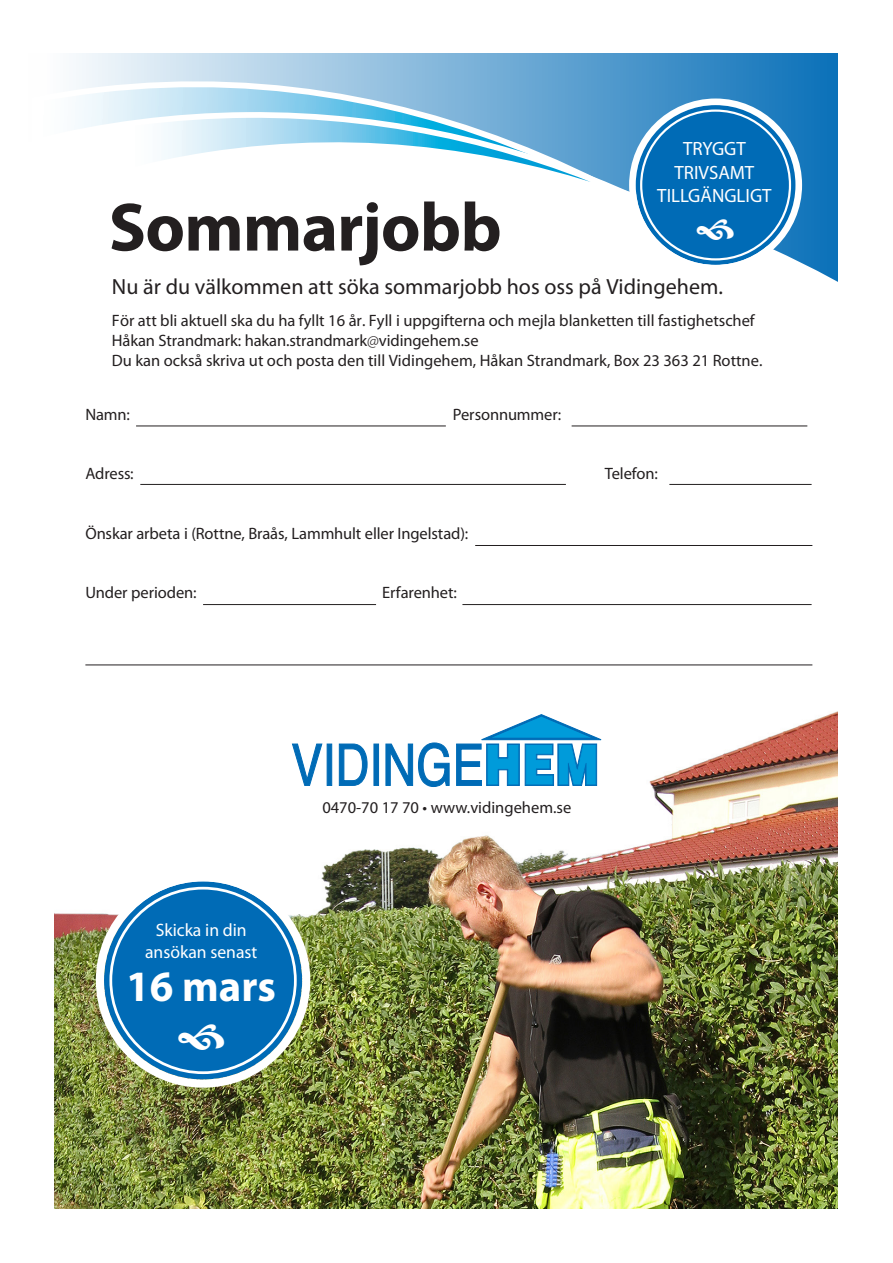
<style>
.page{position:relative;width:893px;height:1263px;background:#fff}
.page>*{position:absolute;margin:0;border:0;box-sizing:border-box;transform-origin:0 0}
.t1{font:700 69px "Myriad Pro";letter-spacing:-.01em;color:#231f20}
.t2{font:700 43.5px "Myriad Pro";color:#fff}
.Överrubrik{font:22.05px "Myriad Pro";color:#231f20}
.t3{font:19.2px/23.1px "Myriad Pro";color:#fff;text-align:center}
.t4{font:18px/21.6px "Myriad Pro";color:#fff;text-align:center}
.Överrubrik-2{font:16.5px/19.8px "Myriad Pro";color:#231f20}
.s1{font-weight:300}
</style>
<div class="page">
<img style="left:54px;top:711px;width:783px;height:498px">
<svg style="left:610px;top:54px;width:227px;height:228px"></svg>
<svg style="left:76px;top:54px;width:534px;height:51px;background:#a4cbe5"></svg>
<svg style="left:78px;top:105px;width:594px;height:120px"></svg>
<div style="left:636px;top:105px;width:159px;height:160px;background:#006bb6;border-radius:50%"></div>
<div style="left:629px;top:99px;width:173px;height:172px;border:7px solid #fff;border-radius:50%"></div>
<svg style="left:292px;top:744px;width:30px;height:42px"></svg>
<svg style="left:327px;top:744px;width:5px;height:41px"></svg>
<div style="left:374px;top:744px;width:5px;height:41px;background:#006bb6"></div>
<svg style="left:386px;top:743px;width:63px;height:44px"></svg>
<svg style="left:456px;top:714px;width:146px;height:72px"></svg>
<svg style="left:339px;top:744px;width:28px;height:42px"></svg>
<div style="left:104px;top:881px;width:198px;height:198px;background:#006bb6;border-radius:50%"></div>
<div style="left:96px;top:873px;width:214px;height:215px;border:8px solid #fff;border-radius:50%"></div>
<hr style="left:136px;top:426px;width:310px;height:1px;background:#231f20">
<hr style="left:572px;top:426px;width:235px;height:1px;background:#231f20">
<hr style="left:140px;top:484px;width:426px;height:1px;background:#231f20">
<hr style="left:669px;top:484px;width:143px;height:1px;background:#231f20">
<hr style="left:203px;top:604px;width:173px;height:1px;background:#231f20">
<hr style="left:462px;top:604px;width:350px;height:1px;background:#231f20">
<hr style="left:475px;top:545px;width:337px;height:1px;background:#231f20">
<hr style="left:85px;top:664px;width:727px;height:1px;background:#231f20">
<p class="t3" style="left:657px;top:138px;width:116px">TRYGGT<br>TRIVSAMT<br>TILLGÄNGLIGT</p>
<p class="t1" style="left:109px;top:189px;width:395px">Sommarjobb</p>
<p class="Överrubrik" style="left:112px;top:275px;width:612px">Nu är du välkommen att söka sommarjobb hos oss på Vidingehem.</p>
<p class="Överrubrik-2" style="left:112px;top:311px;width:652px">För att bli aktuell ska du ha fyllt 16 år. Fyll i uppgifterna och mejla blanketten till fastighetschef<br>Håkan Strandmark: hakan.strandmark<span class="s1">@</span>vidingehem.se<br>Du kan också skriva ut och posta den till Vidingehem, Håkan Strandmark, Box 23 363 21 Rottne.</p>
<p class="Överrubrik-2" style="left:85px;top:405px;width:46px">Namn:</p>
<p class="Överrubrik-2" style="left:453px;top:405px;width:110px">Personnummer:</p>
<p class="Överrubrik-2" style="left:85px;top:464px;width:50px">Adress:</p>
<p class="Överrubrik-2" style="left:605px;top:464px;width:55px">Telefon:</p>
<p class="Överrubrik-2" style="left:85px;top:524px;width:384px">Önskar arbeta i (Rottne, Braås, Lammhult eller Ingelstad):</p>
<p class="Överrubrik-2" style="left:85px;top:583px;width:113px">Under perioden:</p>
<p class="Överrubrik-2" style="left:382px;top:583px;width:76px">Erfarenhet:</p>
<p class="t4" style="left:145px;top:920px;width:114px">Skicka in din ansökan senast</p>
<p class="t2" style="left:126px;top:962px;width:151px">16 mars</p>
<p class="Överrubrik-2" style="left:322px;top:798px;width:250px">0470-70 17 70 • www.vidingehem.se</p>
</div>
